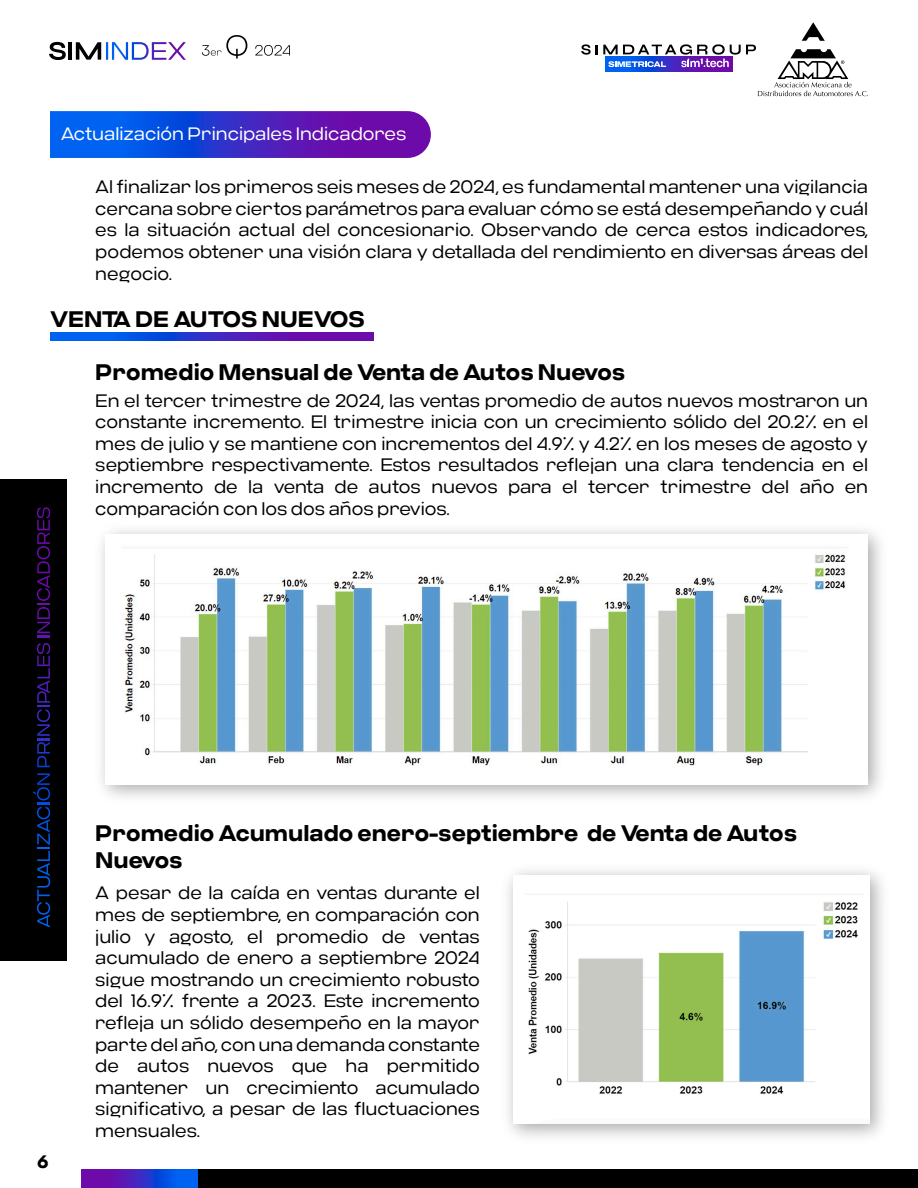
<style>
.page{position:relative;width:918px;height:1188px;background:#fff}
.page>*{position:absolute;margin:0;border:0;box-sizing:border-box;transform-origin:0 0}
.t1{font:700 22.5px/27px "Criteria CF";color:#000}
.t2{font:300 18px/21.6px "Criteria CF";color:#000;text-align:justify}
.t3{font:300 18px "Criteria CF";color:#fff}
.t4{font:700 18px "Criteria CF";color:#000}
</style>
<div class="page">
<svg style="left:82px;top:1170px;width:117px;height:18px;background:#3530c7"></svg>
<div style="left:199px;top:1170px;width:719px;height:18px;background:#000"></div>
<svg style="left:581px;top:22px;width:287px;height:74px"></svg>
<svg style="left:50px;top:111px;width:381px;height:47px;background:#3735cb"></svg>
<svg style="left:50px;top:333px;width:324px;height:7px;background:#3531c9"></svg>
<div style="left:0;top:479px;width:66px;height:481px;background:#000"></div>
<svg style="left:33px;top:773px;width:17px;height:155px"></svg>
<svg style="left:37px;top:643px;width:13px;height:124px"></svg>
<svg style="left:37px;top:507px;width:13px;height:130px"></svg>
<img style="left:121px;top:545px;width:728px;height:222px">
<img style="left:525px;top:893px;width:345px;height:231px">
<svg style="left:49px;top:42px;width:17px;height:18px"></svg>
<hr style="left:69px;top:42px;width:3px;height:18px;background:#000">
<svg style="left:76px;top:42px;width:110px;height:18px"></svg>
<svg style="left:202px;top:35px;width:45px;height:24px"></svg>
<svg style="left:255px;top:45px;width:35px;height:11px"></svg>
<p class="t3" style="left:61px;top:123px;width:347px">Actualizaci»n Principales Indicadores</p>
<p class="t2" style="left:95px;top:176px;width:774px">Al finalizar los primeros seis meses de 2024, es fundamental mantener una vigilancia cercana sobre ciertos par∂metros para evaluar c»mo se est∂ desempe∆ando y cu∂l es la situaci»n actual del concesionario. Observando de cerca estos indicadores, podemos obtener una visi»n clara y detallada del rendimiento en diversas ∂reas del negocio.</p>
<p class="t1" style="left:50px;top:306px;width:316px">VENTA DE AUTOS NUEVOS</p>
<p class="t1" style="left:95px;top:359px;width:532px">Promedio Mensual de Venta de Autos Nuevos</p>
<p class="t2" style="left:95px;top:389px;width:774px">En el tercer trimestre de 2024, las ventas promedio de autos nuevos mostraron un constante incremento. El trimestre inicia con un crecimiento s»lido del 20.2% en el mes de julio y se mantiene con incrementos del 4.9% y 4.2% en los meses de agosto y septiembre respectivamente. Estos resultados reflejan una clara tendencia en el incremento de la venta de autos nuevos para el tercer trimestre del a∆o en comparaci»n con los dos a∆os previos.</p>
<p class="t1" style="left:95px;top:821px;width:703px">Promedio Acumulado enero-septiembre de Venta de Autos<br>Nuevos</p>
<p class="t4" style="left:37px;top:1151px;width:13px">6</p>
<p class="t2" style="left:95px;top:882px;width:386px">A pesar de la ca¬da en ventas durante el mes de septiembre, en comparaci»n con julio y agosto, el promedio de ventas acumulado de enero a septiembre 2024 sigue mostrando un crecimiento robusto del 16.9% frente a 2023. Este incremento refleja un s»lido desempe∆o en la mayor parte del a∆o, con una demanda constante de autos nuevos que ha permitido mantener un crecimiento acumulado significativo, a pesar de las fluctuaciones mensuales.</p>
</div>
